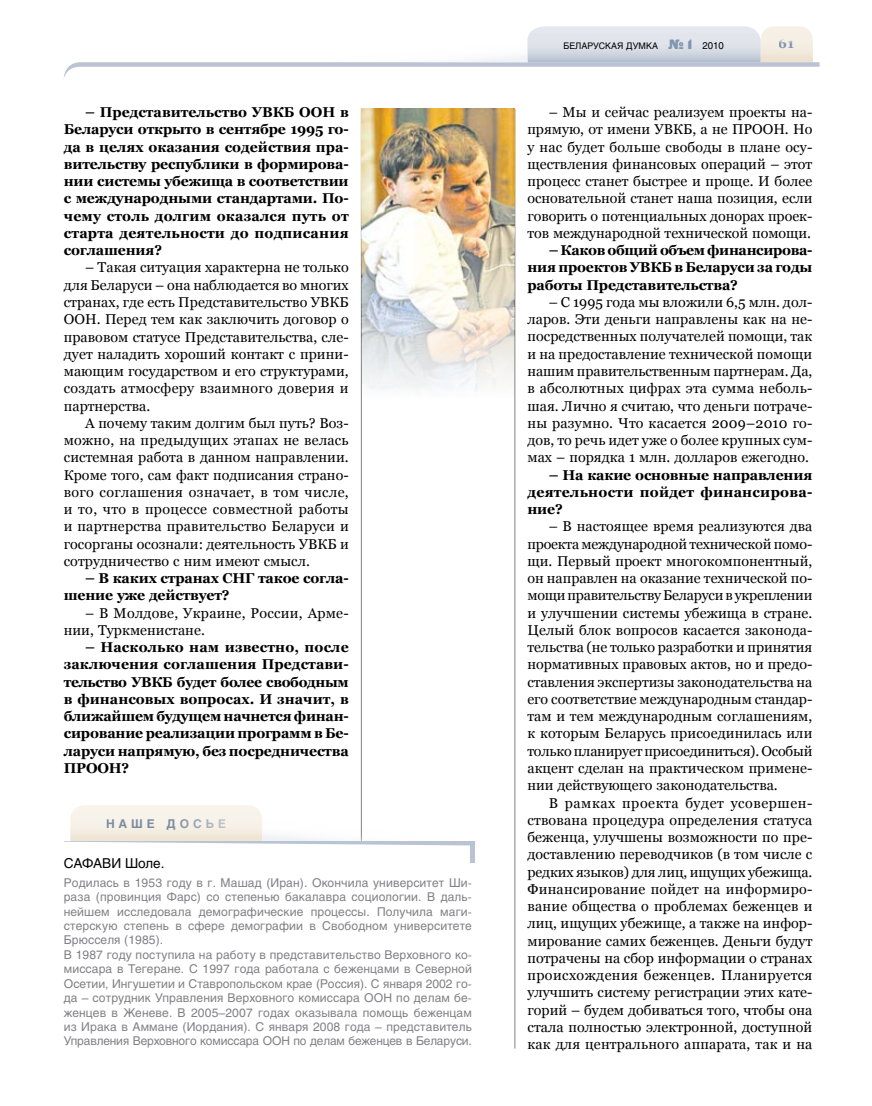
<style>
.page{position:relative;width:872px;height:1106px;background:#fff}
.page>*{position:absolute;margin:0;border:0;box-sizing:border-box;transform-origin:0 0}
.t1{font:14.25px/17.2px "Georgia";letter-spacing:.005em;color:#000;text-align:justify}
.t2{font:700 14.25px/17.2px "Georgia";letter-spacing:-.015em;color:#000;text-align:justify}
.t3{font:13.5px "Helios";letter-spacing:-.01em;color:#000}
.t4{font:700 13.5px "Georgia";color:#8095af}
.t5{font:12px/14.4px "Helios";letter-spacing:.01em;color:#818084}
.t6{font:700 12px "Helios";letter-spacing:.325em;color:#8095af}
.t7{font:9px "Helios";color:#000}
.s1{font-family:"Black Grotesk C";font-size:13.5px;color:#8095af}
.s2{font-size:9.75px}
</style>
<div class="page">
<hr style="left:514px;top:109px;width:1px;height:939px;background:#818084">
<svg style="left:64px;top:26px;width:755px;height:51px"></svg>
<hr style="left:361px;top:109px;width:1px;height:732px;background:#818084">
<svg style="left:64px;top:805px;width:407px;height:40px"></svg>
<hr style="left:471px;top:841px;width:4px;height:21px;background:#b9c3d3">
<img style="left:361px;top:109px;width:153px;height:289px">
<p class="t2" style="left:64px;top:104px;width:286px;text-indent:21px">– Представительство УВКБ ООН в Беларуси открыто в сентябре 1995 го&shy;да в целях оказания содействия пра&shy;вительству республики в формирова&shy;нии системы убежища в соответствии с международными стандартами. По&shy;чему столь долгим оказался путь от старта деятельности до подписания соглашения?</p>
<p class="t1" style="left:64px;top:259px;width:286px;text-indent:21px">– Такая ситуация характерна не только для Беларуси – она наблюдается во многих странах, где есть Представительство УВКБ ООН. Перед тем как заключить договор о правовом статусе Представительства, сле&shy;дует наладить хороший контакт с прини&shy;мающим государством и его структурами, создать атмосферу взаимного доверия и партнерства.</p>
<p class="t1" style="left:64px;top:414px;width:286px;text-indent:21px">А почему таким долгим был путь? Воз&shy;можно, на предыдущих этапах не велась системная работа в данном направлении.<br>Кроме того, сам факт подписания страно&shy;вого соглашения означает, в том числе, и то, что в процессе совместной работы и партнерства правительство Беларуси и госорганы осознали: деятельность УВКБ и сотрудничество с ним имеют смысл.</p>
<p class="t2" style="left:64px;top:569px;width:286px;text-indent:21px">– В каких странах СНГ такое согла&shy;шение уже действует?</p>
<p class="t1" style="left:64px;top:604px;width:286px;text-indent:21px">– В Молдове, Украине, России, Арме&shy;нии, Туркменистане.</p>
<p class="t2" style="left:64px;top:638px;width:286px;text-indent:21px">– Насколько нам известно, после заключения соглашения Представи&shy;тельство УВКБ будет более свободным в финансовых вопросах. И значит, в ближайшем будущем начнется финан&shy;сирование реализации программ в Бе&shy;ларуси напрямую, без посредничества ПРООН?</p>
<p class="t6" style="left:106px;top:816px;width:121px">наше досье</p>
<p class="t3" style="left:64px;top:855px;width:102px">САФАВИ Шоле.</p>
<p class="t5" style="left:64px;top:875px;width:410px">Родилась в 1953 году в г. Машад (Иран). Окончила университет Ши&shy;раза (провинция Фарс) со степенью бакалавра социологии. В даль&shy;нейшем исследовала демографические процессы. Получила маги&shy;стерскую степень в сфере демографии в Свободном университете Брюсселя (1985).<br>В 1987 году поступила на работу в представительство Верховного ко&shy;миссара в Тегеране. С 1997 года работала с беженцами в Северной Осетии, Ингушетии и Ставропольском крае (Россия). С января 2002 го&shy;да – сотрудник управления Верховного комиссара ООН по делам бе&shy;женцев в Женеве. В 2005–2007 годах оказывала помощь беженцам из Ирака в Аммане (Иордания). С января 2008 года – представитель Управления Верховного комиссара ООН по делам беженцев в Беларуси.</p>
<p class="t7" style="left:563px;top:40px;width:162px">БЕЛАРУСКАЯ ДУМКА <span class="s1">№ 1</span> <span class="s2">2010</span></p>
<p class="t4" style="left:778px;top:36px;width:17px">61</p>
<p class="t1" style="left:527px;top:104px;width:286px;text-indent:21px">– Мы и сейчас реализуем проекты на&shy;прямую, от имени УВКБ, а не ПРООН. Но у нас будет больше свободы в плане осу&shy;ществления финансовых операций – этот процесс станет быстрее и проще. И более основательной станет наша позиция, если говорить о потенциальных донорах проек&shy;тов международной технической помощи.</p>
<p class="t2" style="left:527px;top:242px;width:286px;text-indent:21px">– Каков общий объем финансирова&shy;ния проектов УВКБ в Беларуси за годы работы Представительства?</p>
<p class="t1" style="left:527px;top:293px;width:286px;text-indent:21px">– С 1995 года мы вложили 6,5 млн. дол&shy;ларов. Эти деньги направлены как на не&shy;посредственных получателей помощи, так и на предоставление технической помощи нашим правительственным партнерам. Да, в абсолютных цифрах эта сумма неболь&shy;шая. Лично я считаю, что деньги потраче&shy;ны разумно. Что касается 2009–2010 го&shy;дов, то речь идет уже о более крупных сум&shy;мах – порядка 1 млн. долларов ежегодно.</p>
<p class="t2" style="left:527px;top:466px;width:286px;text-indent:21px">– На какие основные направления деятельности пойдет финансирова&shy;ние?</p>
<p class="t1" style="left:527px;top:518px;width:286px;text-indent:21px">– В настоящее время реализуются два проекта международной технической помо&shy;щи. Первый проект многокомпонентный, он направлен на оказание технической по&shy;мощи правительству Беларуси в укреплении и улучшении системы убежища в стране.<br>Целый блок вопросов касается законода&shy;тельства (не только разработки и принятия нормативных правовых актов, но и предо&shy;ставления экспертизы законодательства на его соответствие международным стандар&shy;там и тем международным соглашениям, к которым Беларусь присоединилась или только планирует присоединиться). Особый акцент сделан на практическом примене&shy;нии действующего законодательства.</p>
<p class="t1" style="left:527px;top:794px;width:286px;text-indent:21px">В рамках проекта будет усовершен&shy;ствована процедура определения статуса беженца, улучшены возможности по пре&shy;доставлению переводчиков (в том числе с редких языков) для лиц, ищущих убежища.<br>Финансирование пойдет на информиро&shy;вание общества о проблемах беженцев и лиц, ищущих убежище, а также на инфор&shy;мирование самих беженцев. Деньги будут потрачены на сбор информации о странах происхождения беженцев. Планируется улучшить систему регистрации этих кате&shy;горий – будем добиваться того, чтобы она стала полностью электронной, доступной как для центрального аппарата, так и на</p>
</div>
